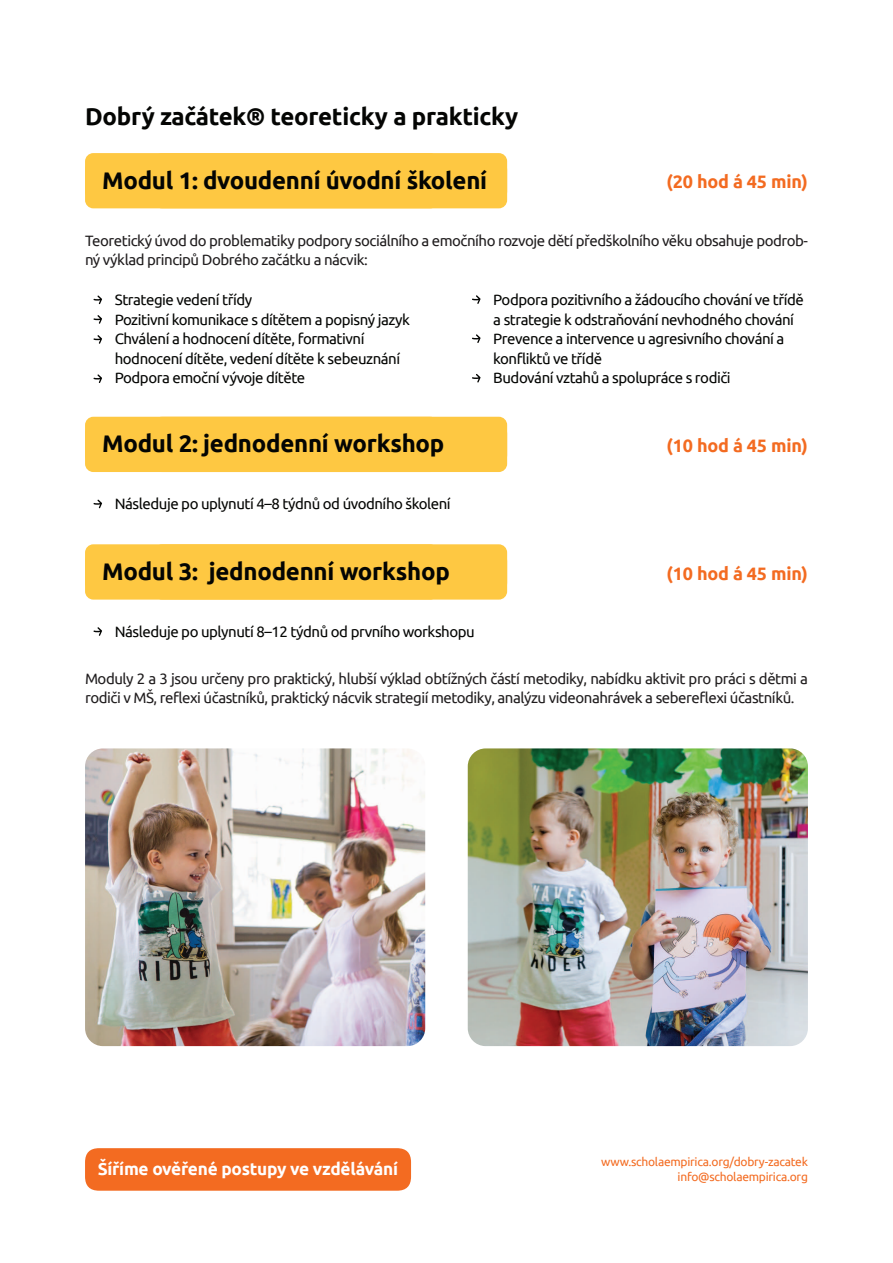
<style>
.page{position:relative;width:893px;height:1263px;background:#fff}
.page>*{position:absolute;margin:0;border:0;box-sizing:border-box;transform-origin:0 0}
.t1{font:700 24px "Ubuntu";letter-spacing:-.01em;color:#040503}
.t2{font:700 18px "Ubuntu";letter-spacing:-.01em;color:#f36b21}
.t3{font:700 17.25px "Ubuntu";letter-spacing:-.015em;color:#fff}
.t4{font:15px/19.5px "Ubuntu";letter-spacing:-.03em;color:#040503}
.t5{font:15px/19.5px "Ubuntu";letter-spacing:-.03em;color:#201d1e}
.t6{font:12px/15px "Ubuntu";letter-spacing:-.02em;color:#f36b21;text-align:right}
</style>
<div class="page">
<div style="left:85px;top:153px;width:353px;height:47px;background:#fec842;border-radius:8px"></div>
<div style="left:85px;top:162px;width:353px;height:46px;background:#fec842;border-radius:8px"></div>
<div style="left:154px;top:153px;width:353px;height:47px;background:#fec842;border-radius:8px"></div>
<div style="left:154px;top:162px;width:353px;height:46px;background:#fec842;border-radius:8px"></div>
<div style="left:85px;top:1148px;width:326px;height:43px;background:#f36b21;border-radius:14px"></div>
<div style="left:85px;top:417px;width:353px;height:46px;background:#fec842;border-radius:8px"></div>
<div style="left:85px;top:425px;width:353px;height:47px;background:#fec842;border-radius:8px"></div>
<div style="left:154px;top:417px;width:353px;height:46px;background:#fec842;border-radius:8px"></div>
<div style="left:154px;top:425px;width:353px;height:47px;background:#fec842;border-radius:8px"></div>
<svg style="left:94px;top:296px;width:8px;height:8px"></svg>
<svg style="left:94px;top:500px;width:8px;height:8px"></svg>
<div style="left:85px;top:544px;width:353px;height:47px;background:#fec842;border-radius:8px"></div>
<div style="left:85px;top:553px;width:353px;height:47px;background:#fec842;border-radius:8px"></div>
<div style="left:154px;top:544px;width:353px;height:47px;background:#fec842;border-radius:8px"></div>
<div style="left:154px;top:553px;width:353px;height:47px;background:#fec842;border-radius:8px"></div>
<svg style="left:94px;top:627px;width:8px;height:9px"></svg>
<svg style="left:94px;top:374px;width:8px;height:9px"></svg>
<svg style="left:94px;top:335px;width:8px;height:9px"></svg>
<svg style="left:94px;top:315px;width:8px;height:9px"></svg>
<svg style="left:472px;top:295px;width:8px;height:9px"></svg>
<svg style="left:472px;top:374px;width:8px;height:8px"></svg>
<svg style="left:472px;top:334px;width:8px;height:9px"></svg>
<img style="left:85px;top:748px;width:340px;height:298px">
<img style="left:468px;top:748px;width:340px;height:298px">
<h1 class="t1" style="left:85px;top:102px;width:435px">Dobrý začátek® teoreticky a prakticky</h1>
<h1 class="t1" style="left:102px;top:166px;width:387px">Modul 1: dvoudenní úvodní školení</h1>
<p class="t2" style="left:667px;top:171px;width:143px">(20 hod á 45 min)</p>
<p class="t5" style="left:85px;top:230px;width:725px">Teoretický úvod do problematiky podpory sociálního a emočního rozvoje dětí předškolního věku obsahuje podrob&shy;ný výklad principů Dobrého začátku a nácvik:</p>
<p class="t4" style="left:115px;top:290px;width:297px">Strategie vedení třídy<br>Pozitivní komunikace s dítětem a popisný jazyk Chválení a hodnocení dítěte, formativní hodnocení dítěte, vedení dítěte k sebeuznání Podpora emoční vývoje dítěte</p>
<p class="t4" style="left:493px;top:290px;width:312px">Podpora pozitivního a žádoucího chování ve třídě a strategie k odstraňování nevhodného chování Prevence a intervence u agresivního chování a konfliktů ve třídě<br>Budování vztahů a spolupráce s rodiči</p>
<h1 class="t1" style="left:102px;top:429px;width:344px">Modul 2: jednodenní workshop</h1>
<p class="t2" style="left:667px;top:435px;width:143px">(10 hod á 45 min)</p>
<p class="t4" style="left:115px;top:494px;width:337px">Následuje po uplynutí 4–8 týdnů od úvodního školení</p>
<h1 class="t1" style="left:102px;top:557px;width:349px">Modul 3: jednodenní workshop</h1>
<p class="t2" style="left:667px;top:562px;width:143px">(10 hod á 45 min)</p>
<p class="t4" style="left:115px;top:621px;width:361px">Následuje po uplynutí 8–12 týdnů od prvního workshopu</p>
<p class="t5" style="left:85px;top:668px;width:725px">Moduly 2 a 3 jsou určeny pro praktický, hlubší výklad obtížných částí metodiky, nabídku aktivit pro práci s dětmi a rodiči v MŠ, reflexi účastníků, praktický nácvik strategií metodiky, analýzu videonahrávek a sebereflexi účastníků.</p>
<p class="t3" style="left:98px;top:1158px;width:302px">Šíříme ověřené postupy ve vzdělávání</p>
<p class="t6" style="left:601px;top:1154px;width:208px">www.scholaempirica.org/dobry-zacatek info@scholaempirica.org</p>
</div>
